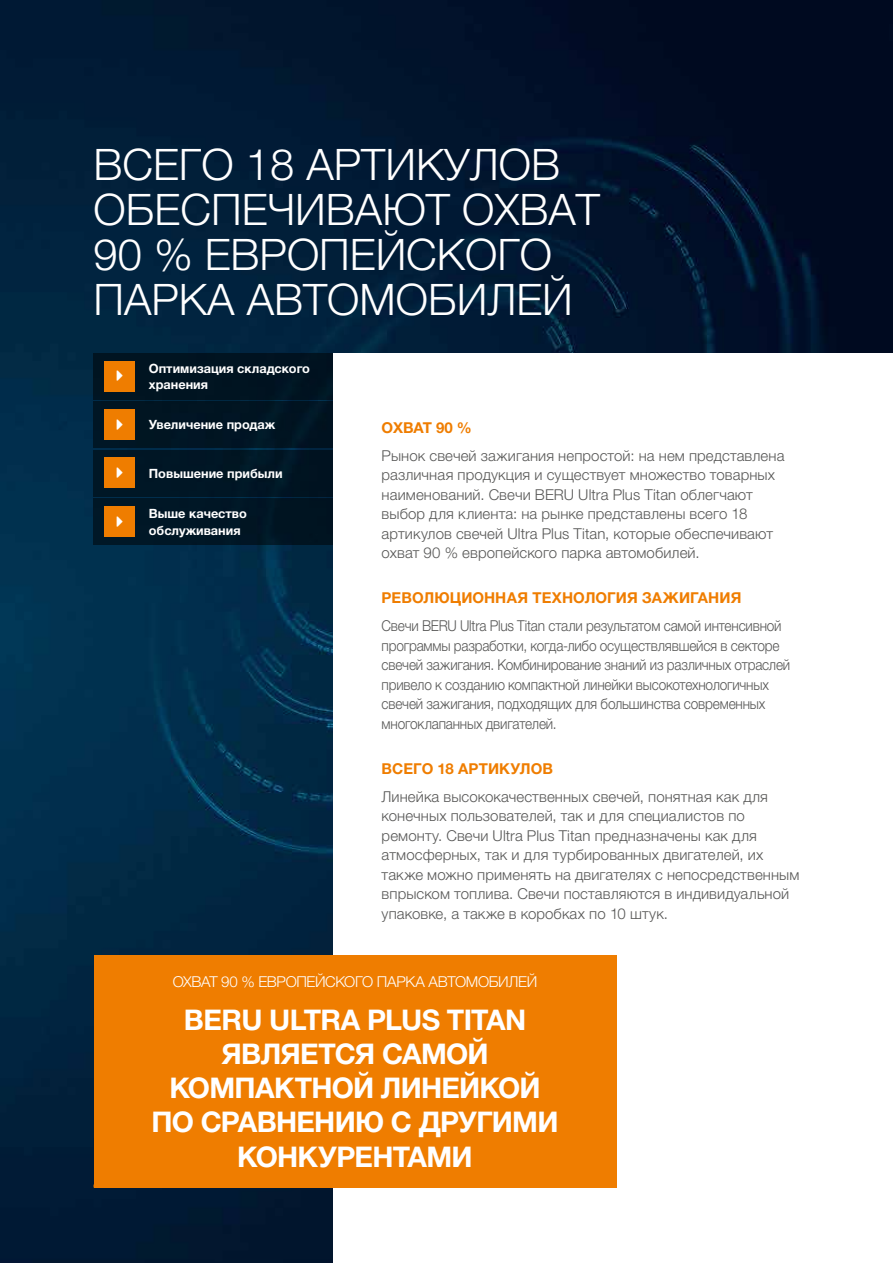
<style>
.page{position:relative;width:893px;height:1263px;background:#fff}
.page>*{position:absolute;margin:0;border:0;box-sizing:border-box;transform-origin:0 0}
.t1{font:300 43.5px/45px "Helvetica Neue LTW1 G";color:#fff}
.t2{font:700 28.5px "Helvetica Neue LTW1 G";letter-spacing:-.025em;color:#fff}
.t3{font:300 15px/19.5px "Helvetica Neue LTW1 G";letter-spacing:.005em;color:#575756}
.t4{font:300 15px/19.5px "Helvetica Neue LTW1 G";letter-spacing:-.015em;color:#575756;scale:.91 1}
.t5{font:700 15px "Helvetica Neue LTW1 G";color:#ef7d00}
.t6{font:300 15px "Helvetica Neue LTW1 G";letter-spacing:-.025em;color:#fff}
.t7{font:700 12.75px/16.5px "Helvetica Neue LTW1 G";color:#fff}
</style>
<div class="page">
<img style="left:0;top:0;width:893px;height:1263px">
<div style="left:94px;top:353px;width:240px;height:47px;background:#001421"></div>
<div style="left:94px;top:450px;width:240px;height:46px;background:#001625"></div>
<div style="left:94px;top:402px;width:240px;height:46px;background:#001522"></div>
<div style="left:94px;top:498px;width:240px;height:47px;background:#001625"></div>
<div style="left:105px;top:361px;width:30px;height:30px;background:#ef7d00"></div>
<div style="left:105px;top:458px;width:30px;height:30px;background:#ef7d00"></div>
<div style="left:105px;top:409px;width:30px;height:31px;background:#ef7d00"></div>
<div style="left:105px;top:506px;width:30px;height:30px;background:#ef7d00"></div>
<div style="left:334px;top:353px;width:559px;height:910px;background:#fff"></div>
<div style="left:94px;top:955px;width:522px;height:232px;background:#ef7d00"></div>
<h1 class="t1" style="left:94px;top:142px;width:508px">ВСЕГО 18 АРТИКУЛОВ<br>ОБЕСПЕЧИВАЮТ ОХВАТ<br>90 % ЕВРОПЕЙСКОГО<br>ПАРКА АВТОМОБИЛЕЙ</h1>
<p class="t7" style="left:149px;top:360px;width:163px">Оптимизация складского хранения</p>
<p class="t7" style="left:149px;top:416px;width:128px">Увеличение продаж</p>
<p class="t7" style="left:149px;top:465px;width:135px">Повышение прибыли</p>
<p class="t7" style="left:149px;top:505px;width:100px">Выше качество обслуживания</p>
<p class="t5" style="left:382px;top:418px;width:32px">Охват</p>
<p class="t5" style="left:436px;top:418px;width:37px">90 %</p>
<p class="t3" style="left:382px;top:445px;width:404px">Рынок свечей зажигания непростой: на нем представлена различная продукция и существует множество товарных наименований. Свечи BERU Ultra Plus Titan облегчают выбор для клиента: на рынке представлены всего 18 артикулов свечей Ultra Plus Titan, которые обеспечивают охват 90 % европейского парка автомобилей.</p>
<p class="t5" style="left:382px;top:588px;width:22px">Револ</p>
<p class="t5" style="left:434px;top:588px;width:39px">юционная</p>
<p class="t5" style="left:532px;top:588px;width:42px">техноло</p>
<p class="t5" style="left:607px;top:588px;width:103px">гия зажигания</p>
<p class="t4" style="left:382px;top:616px;width:451px">Свечи BERU Ultra Plus Titan стали результатом самой интенсивной программы разработки, когда-либо осуществлявшейся в секторе свечей зажигания. Комбинирование знаний из различных отраслей привело к созданию компактной линейки высокотехнологичных свечей зажигания, подходящих для большинства современных многоклапанных двигателей.</p>
<p class="t5" style="left:382px;top:759px;width:88px">Всего 18 артикулов</p>
<p class="t3" style="left:382px;top:786px;width:419px">Линейка высококачественных свечей, понятная как для конечных пользователей, так и для специалистов по ремонту. Свечи Ultra Plus Titan предназначены как для атмосферных, так и для турбированных двигателей, их также можно применять на двигателях с непосредственным впрыском топлива. Свечи поставляются в индивидуальной упаковке, а также в коробках по 10 штук.</p>
<p class="t6" style="left:173px;top:972px;width:21px">Охват</p>
<p class="t6" style="left:221px;top:972px;width:48px">90 % евро</p>
<p class="t6" style="left:296px;top:972px;width:21px">пейского</p>
<p class="t6" style="left:377px;top:972px;width:162px">ПАРКА АВТОМОБИЛЕЙ</p>
<h2 class="t2" style="left:184px;top:1002px;width:39px">BERU</h2>
<h2 class="t2" style="left:269px;top:1002px;width:135px">ULTRA PLUS</h2>
<h2 class="t2" style="left:447px;top:1002px;width:60px">TITAN</h2>
<h2 class="t2" style="left:221px;top:1036px;width:269px">ЯВЛЯЕТСЯ САМОЙ</h2>
<h2 class="t2" style="left:169px;top:1070px;width:373px">КОМПАКТНОЙ ЛИНЕЙКОЙ</h2>
<h2 class="t2" style="left:152px;top:1104px;width:408px">ПО СРАВНЕНИЮ С ДРУГИМИ</h2>
<h2 class="t2" style="left:237px;top:1139px;width:237px">КОНКУРЕНТАМИ</h2>
</div>
